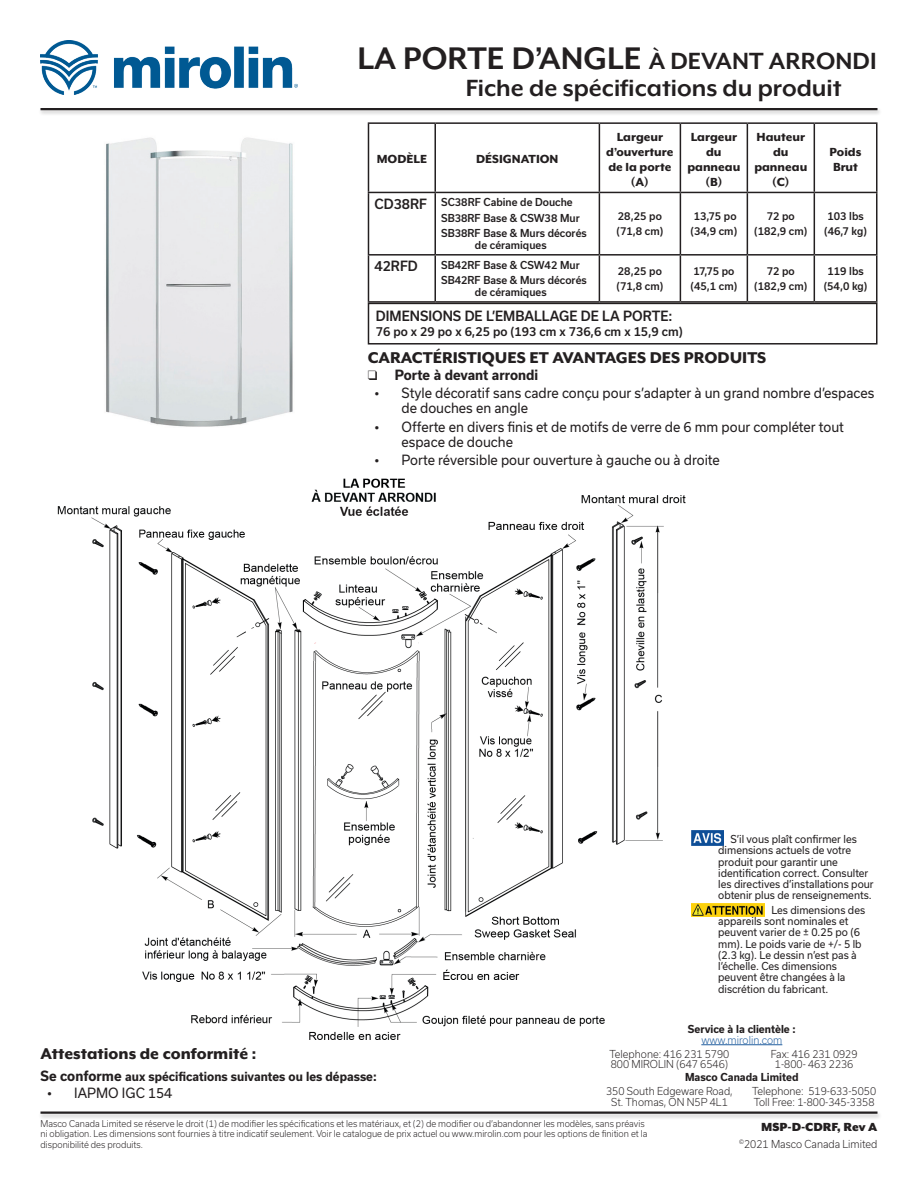
<style>
.page{position:relative;width:918px;height:1188px;background:#fff}
.page>*{position:absolute;margin:0;border:0;box-sizing:border-box;transform-origin:0 0}
.Brand_Name{font:700 36px "Mr Eaves XL Mod OT";color:#231f20}
.Product_Spec_Header{font:700 27px "Mr Eaves XL Mod OT";color:#231f20}
.Sub_Heading{font:800 18px "Mr Eaves XL Mod OT";color:#231f20}
.t1{font:13.5px/15px "Usual";color:#231f20;scale:.95 1}
.Sub_Heading-2{font:800 13.5px/15px "Mr Eaves XL Mod OT";color:#231f20;text-align:center}
.Product_ID_Info{font:500 13.5px "Usual";color:#231f20;scale:.95 1}
.t2{font:700 13.5px "Usual";color:#231f20;scale:.95 1}
.t3{font:900 13.5px "Mr Eaves XL Mod OT";color:#231f20}
.Sub_Sub_Heading{font:700 12px "Usual";color:#231f20;scale:.95 1}
.Product_ID_Info-2{font:500 12px "Usual";color:#231f20;scale:.95 1}
.Warning__Caution__Da{font:10.5px/11.2px "Usual";color:#231f20;scale:.95 1}
.Product_ID_Info-3{font:500 10.5px/12px "Usual";color:#231f20;scale:.95 1}
.t4{font:300 10.5px/10.5px "Usual";color:#231f20;scale:.95 1}
.t5{font:700 10.5px "Usual";color:#231f20;scale:.95 1}
.t6{font:300 10.5px "Usual";color:#215e9f;scale:.95 1}
.t7{font:300 9px/10.5px "Usual";color:#231f20;scale:.95 1}
.s1{font-size:27px}
.s2{font-size:13.5px}
</style>
<div class="page">
<div style="left:39px;top:1111px;width:844px;height:9px;background:#231f20;opacity:.25"></div>
<hr style="left:40px;top:1112px;width:838px;height:2px;background:#231f20">
<hr style="left:701px;top:1044px;width:81px;height:1px;background:#215e9f">
<img style="left:40px;top:40px;width:258px;height:54px">
<div style="left:39px;top:107px;width:844px;height:10px;background:#231f20;opacity:.25"></div>
<hr style="left:40px;top:108px;width:838px;height:2px;background:#231f20">
<div style="left:368px;top:303px;width:510px;height:42px;border:2px solid #231f20"></div>
<hr style="left:368px;top:122px;width:67px;height:2px;background:#231f20">
<hr style="left:368px;top:124px;width:1px;height:68px;background:#231f20">
<hr style="left:435px;top:122px;width:164px;height:2px;background:#231f20">
<hr style="left:434px;top:124px;width:2px;height:68px;background:#231f20">
<hr style="left:599px;top:122px;width:81px;height:2px;background:#231f20">
<hr style="left:599px;top:124px;width:1px;height:68px;background:#231f20">
<hr style="left:680px;top:122px;width:67px;height:2px;background:#231f20">
<hr style="left:680px;top:124px;width:1px;height:68px;background:#231f20">
<hr style="left:747px;top:122px;width:67px;height:2px;background:#231f20">
<hr style="left:747px;top:124px;width:1px;height:68px;background:#231f20">
<hr style="left:814px;top:122px;width:64px;height:2px;background:#231f20">
<hr style="left:814px;top:124px;width:1px;height:68px;background:#231f20">
<hr style="left:876px;top:124px;width:2px;height:68px;background:#231f20">
<hr style="left:368px;top:192px;width:67px;height:1px;background:#231f20">
<hr style="left:368px;top:193px;width:1px;height:61px;background:#231f20">
<hr style="left:435px;top:192px;width:164px;height:1px;background:#231f20">
<hr style="left:434px;top:193px;width:2px;height:61px;background:#231f20">
<hr style="left:599px;top:192px;width:81px;height:1px;background:#231f20">
<hr style="left:599px;top:193px;width:1px;height:61px;background:#231f20">
<hr style="left:680px;top:192px;width:67px;height:1px;background:#231f20">
<hr style="left:680px;top:193px;width:1px;height:61px;background:#231f20">
<hr style="left:747px;top:192px;width:67px;height:1px;background:#231f20">
<hr style="left:747px;top:193px;width:1px;height:61px;background:#231f20">
<hr style="left:814px;top:192px;width:64px;height:1px;background:#231f20">
<hr style="left:814px;top:193px;width:1px;height:61px;background:#231f20">
<hr style="left:876px;top:193px;width:2px;height:61px;background:#231f20">
<hr style="left:368px;top:254px;width:67px;height:2px;background:#231f20">
<hr style="left:368px;top:256px;width:1px;height:45px;background:#231f20">
<hr style="left:435px;top:254px;width:164px;height:2px;background:#231f20">
<hr style="left:434px;top:256px;width:2px;height:45px;background:#231f20">
<hr style="left:599px;top:254px;width:81px;height:2px;background:#231f20">
<hr style="left:599px;top:256px;width:1px;height:45px;background:#231f20">
<hr style="left:680px;top:254px;width:67px;height:2px;background:#231f20">
<hr style="left:680px;top:256px;width:1px;height:45px;background:#231f20">
<hr style="left:747px;top:254px;width:67px;height:2px;background:#231f20">
<hr style="left:747px;top:256px;width:1px;height:45px;background:#231f20">
<hr style="left:814px;top:254px;width:64px;height:2px;background:#231f20">
<hr style="left:814px;top:256px;width:1px;height:45px;background:#231f20">
<hr style="left:876px;top:256px;width:2px;height:45px;background:#231f20">
<hr style="left:368px;top:301px;width:67px;height:2px;background:#231f20">
<hr style="left:435px;top:301px;width:164px;height:2px;background:#231f20">
<hr style="left:599px;top:301px;width:81px;height:2px;background:#231f20">
<hr style="left:680px;top:301px;width:67px;height:2px;background:#231f20">
<hr style="left:747px;top:301px;width:67px;height:2px;background:#231f20">
<hr style="left:814px;top:301px;width:64px;height:2px;background:#231f20">
<img style="left:106px;top:137px;width:187px;height:290px">
<img style="left:58px;top:478px;width:627px;height:562px">
<img style="left:691px;top:831px;width:33px;height:14px">
<img style="left:691px;top:904px;width:74px;height:12px">
<p class="Brand_Name" style="left:357px;top:38px;width:521px">LA PORTE D’ANGLE <span class="s1">À DEVANT ARRONDI</span></p>
<p class="Product_Spec_Header" style="left:466px;top:73px;width:377px">Fiche de spécifications du produit</p>
<p class="Sub_Heading-2" style="left:377px;top:151px;width:52px">MODÈLE</p>
<p class="Sub_Heading-2" style="left:476px;top:151px;width:84px">DÉSIGNATION</p>
<p class="Product_ID_Info" style="left:374px;top:196px;width:57px">CD38RF</p>
<p class="Product_ID_Info-3" style="left:441px;top:196px;width:140px">SC38RF Cabine de Douche</p>
<p class="Product_ID_Info-3" style="left:441px;top:212px;width:147px">SB38RF Base &amp; CSW38 Mur</p>
<p class="Product_ID_Info-3" style="left:475px;top:227px;width:119px;text-indent:-34px">SB38RF Base &amp; Murs décorés de céramiques</p>
<p class="Product_ID_Info" style="left:374px;top:258px;width:47px">42RFD</p>
<p class="Product_ID_Info-3" style="left:441px;top:259px;width:147px">SB42RF Base &amp; CSW42 Mur</p>
<p class="Product_ID_Info-3" style="left:475px;top:274px;width:119px;text-indent:-34px">SB42RF Base &amp; Murs décorés de céramiques</p>
<p class="Sub_Heading-2" style="left:606px;top:129px;width:69px">Largeur d’ouverture de la porte (A)</p>
<p class="Sub_Heading-2" style="left:687px;top:129px;width:55px">Largeur du panneau (B)</p>
<p class="Sub_Heading-2" style="left:754px;top:129px;width:55px">Hauteur du panneau (C)</p>
<p class="Product_ID_Info-3" style="left:618px;top:210px;width:48px">28,25 po</p>
<p class="Product_ID_Info-3" style="left:617px;top:225px;width:51px">(71,8 cm)</p>
<p class="Product_ID_Info-3" style="left:618px;top:265px;width:48px">28,25 po</p>
<p class="Product_ID_Info-3" style="left:617px;top:280px;width:51px">(71,8 cm)</p>
<p class="Product_ID_Info-3" style="left:694px;top:210px;width:47px">13,75 po</p>
<p class="Product_ID_Info-3" style="left:691px;top:225px;width:51px">(34,9 cm)</p>
<p class="Product_ID_Info-3" style="left:693px;top:265px;width:45px">17,75 po</p>
<p class="Product_ID_Info-3" style="left:691px;top:280px;width:51px">(45,1 cm)</p>
<p class="Product_ID_Info-3" style="left:767px;top:210px;width:31px">72 po</p>
<p class="Product_ID_Info-3" style="left:754px;top:225px;width:57px">(182,9 cm)</p>
<p class="Product_ID_Info-3" style="left:767px;top:265px;width:31px">72 po</p>
<p class="Product_ID_Info-3" style="left:754px;top:280px;width:57px">(182,9 cm)</p>
<p class="Product_ID_Info" style="left:376px;top:308px;width:314px">DIMENSIONS DE L’EMBALLAGE DE LA PORTE:</p>
<p class="Product_ID_Info-2" style="left:376px;top:325px;width:324px">76 po x 29 po x 6,25 po (193 cm x 736,6 cm x 15,9 cm)</p>
<p class="Sub_Heading-2" style="left:830px;top:144px;width:33px;text-align:left">Poids<br>Brut</p>
<p class="Product_ID_Info-3" style="left:827px;top:210px;width:40px">103 lbs</p>
<p class="Product_ID_Info-3" style="left:824px;top:225px;width:46px">(46,7 kg)</p>
<p class="Product_ID_Info-3" style="left:827px;top:265px;width:40px">119 lbs</p>
<p class="Product_ID_Info-3" style="left:824px;top:280px;width:47px">(54,0 kg)</p>
<p class="Sub_Heading" style="left:368px;top:347px;width:400px">CARACTÉRISTIQUES ET AVANTAGES DES PRODUITS</p>
<p class="t2" style="left:368px;top:367px;width:181px">❑ Porte à devant arrondi</p>
<p class="t1" style="left:401px;top:386px;width:499px;text-indent:-27px">• Style décoratif sans cadre conçu pour s’adapter à un grand nombre d’espaces de douches en angle</p>
<p class="t1" style="left:401px;top:419px;width:467px;text-indent:-27px">• Offerte en divers finis et de motifs de verre de 6 mm pour compléter tout espace de douche</p>
<p class="t1" style="left:374px;top:453px;width:365px">• Porte réversible pour ouverture à gauche ou à droite</p>
<p class="Warning__Caution__Da" style="left:718px;top:834px;width:165px;text-indent:12px">S’il vous plaît confirmer les dimensions actuels de votre produit pour garantir une identification correct. Consulter les directives d’installations pour obtenir plus de renseignements.</p>
<p class="Warning__Caution__Da" style="left:718px;top:904px;width:156px;text-indent:53px">Les dimensions des appareils sont nominales et peuvent varier de ± 0.25 po (6 mm). Le poids varie de +/- 5 lb (2.3 kg). Le dessin n’est pas à l’échelle. Ces dimensions peuvent être changées à la discrétion du fabricant.</p>
<p class="t5" style="left:688px;top:1023px;width:115px">Service à la clientèle :</p>
<p class="t6" style="left:701px;top:1034px;width:87px">www.mirolin.com</p>
<p class="t4" style="left:610px;top:1049px;width:128px">Telephone: 416 231 5790<br>800 MIROLIN (647 6546)</p>
<p class="t4" style="left:771px;top:1049px;width:93px;text-align:center">Fax: 416 231 0929<br>1-800- 463 2236</p>
<p class="t5" style="left:685px;top:1071px;width:121px">Masco Canada Limited</p>
<p class="t4" style="left:606px;top:1086px;width:135px;text-align:center">350 South Edgeware Road,<br>St. Thomas, ON N5P 4L1</p>
<p class="t4" style="left:752px;top:1086px;width:132px">Telephone: 519-633-5050<br>Toll Free: 1-800-345-3358</p>
<p class="t7" style="left:40px;top:1118px;width:637px">Masco Canada Limited se réserve le droit (1) de modifier les spécifications et les matériaux, et (2) de modifier ou d’abandonner les modèles, sans préavis</p>
<p class="t3" style="left:761px;top:1119px;width:118px">MSP-D-CDRF, Rev A</p>
<p class="t7" style="left:40px;top:1128px;width:640px">ni obligation. Les dimensions sont fournies à titre indicatif seulement. Voir le catalogue de prix actuel ou www.mirolin.com pour les options de finition et la disponibilité des produits.</p>
<p class="Sub_Heading" style="left:40px;top:1043px;width:217px">Attestations de conformité :</p>
<p class="Sub_Sub_Heading" style="left:40px;top:1069px;width:355px"><span class="s2">Se conforme</span> aux spécifications suivantes ou les dépasse:</p>
<p class="t1" style="left:47px;top:1085px;width:133px">• IAPMO IGC 154</p>
<p class="t4" style="left:739px;top:1138px;width:147px"><sup>©</sup>2021 Masco Canada Limited</p>
</div>
